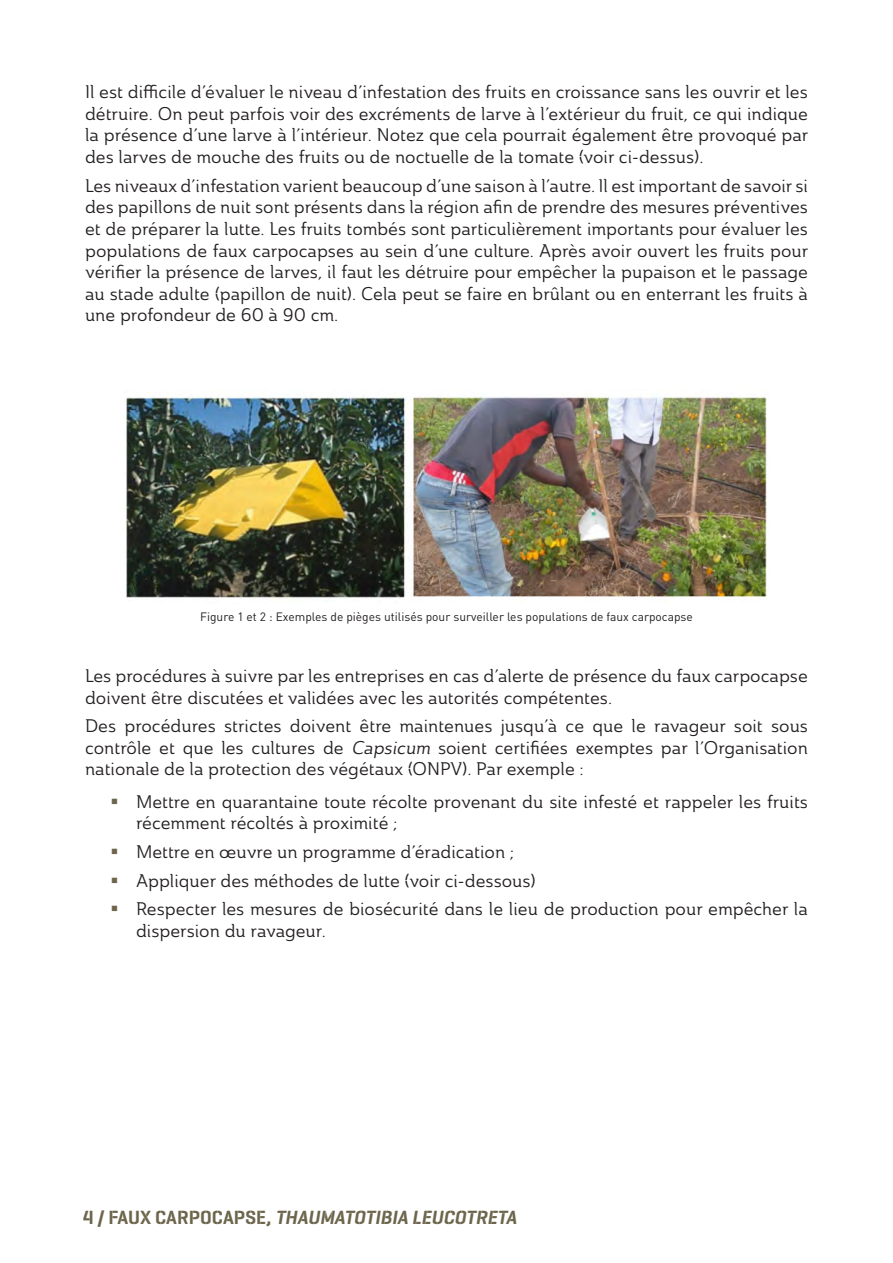
<style>
.page{position:relative;width:893px;height:1263px;background:#fff}
.page>*{position:absolute;margin:0;border:0;box-sizing:border-box;transform-origin:0 0}
.t1{font:italic 600 19.5px "Geogrotesque Stencil A";color:#6d664d}
.Body{font:18px/21.6px "Ainslie Nor Reg";color:#231f20;text-align:justify}
.Note_de_bas_de_page{font:12px "DIN Pro";color:#231f20}
.s1{font-style:italic}
.s2{font-style:normal}
</style>
<div class="page">
<img style="left:126px;top:396px;width:641px;height:204px">
<p class="Body" style="left:85px;top:81px;width:725px">Il est difficile d’évaluer le niveau d’infestation des fruits en croissance sans les ouvrir et les détruire. On peut parfois voir des excréments de larve à l’extérieur du fruit, ce qui indique la présence d’une larve à l’intérieur. Notez que cela pourrait également être provoqué par des larves de mouche des fruits ou de noctuelle de la tomate (voir ci-dessus).</p>
<p class="Body" style="left:85px;top:174px;width:725px">Les niveaux d’infestation varient beaucoup d’une saison à l’autre. Il est important de savoir si des papillons de nuit sont présents dans la région afin de prendre des mesures préventives et de préparer la lutte. Les fruits tombés sont particulièrement importants pour évaluer les populations de faux carpocapses au sein d’une culture. Après avoir ouvert les fruits pour vérifier la présence de larves, il faut les détruire pour empêcher la pupaison et le passage au stade adulte (papillon de nuit). Cela peut se faire en brûlant ou en enterrant les fruits à une profondeur de 60 à 90 cm.</p>
<p class="Note_de_bas_de_page" style="left:200px;top:608px;width:494px">Figure 1 et 2 : Exemples de pièges utilisés pour surveiller les populations de faux carpocapse</p>
<p class="Body" style="left:85px;top:665px;width:724px">Les procédures à suivre par les entreprises en cas d’alerte de présence du faux carpocapse doivent être discutées et validées avec les autorités compétentes.</p>
<p class="Body" style="left:85px;top:715px;width:724px">Des procédures strictes doivent être maintenues jusqu’à ce que le ravageur soit sous contrôle et que les cultures de <span class="s1">Capsicum</span> soient certifiées exemptes par l’Organisation nationale de la protection des végétaux (ONPV). Par exemple :</p>
<p class="Body" style="left:136px;top:790px;width:673px">Mettre en quarantaine toute récolte provenant du site infesté et rappeler les fruits récemment récoltés à proximité ;</p>
<p class="Body" style="left:136px;top:841px;width:380px">Mettre en œuvre un programme d’éradication ;</p>
<p class="Body" style="left:136px;top:869px;width:401px">Appliquer des méthodes de lutte (voir ci-dessous)</p>
<p class="Body" style="left:136px;top:898px;width:673px">Respecter les mesures de biosécurité dans le lieu de production pour empêcher la dispersion du ravageur.</p>
<p class="t1" style="left:83px;top:1205px;width:439px"><span class="s2">4 / FA U X C A R P O C A P S E ,</span> THAUMATOTIBIA LEUCOTRETA</p>
</div>
